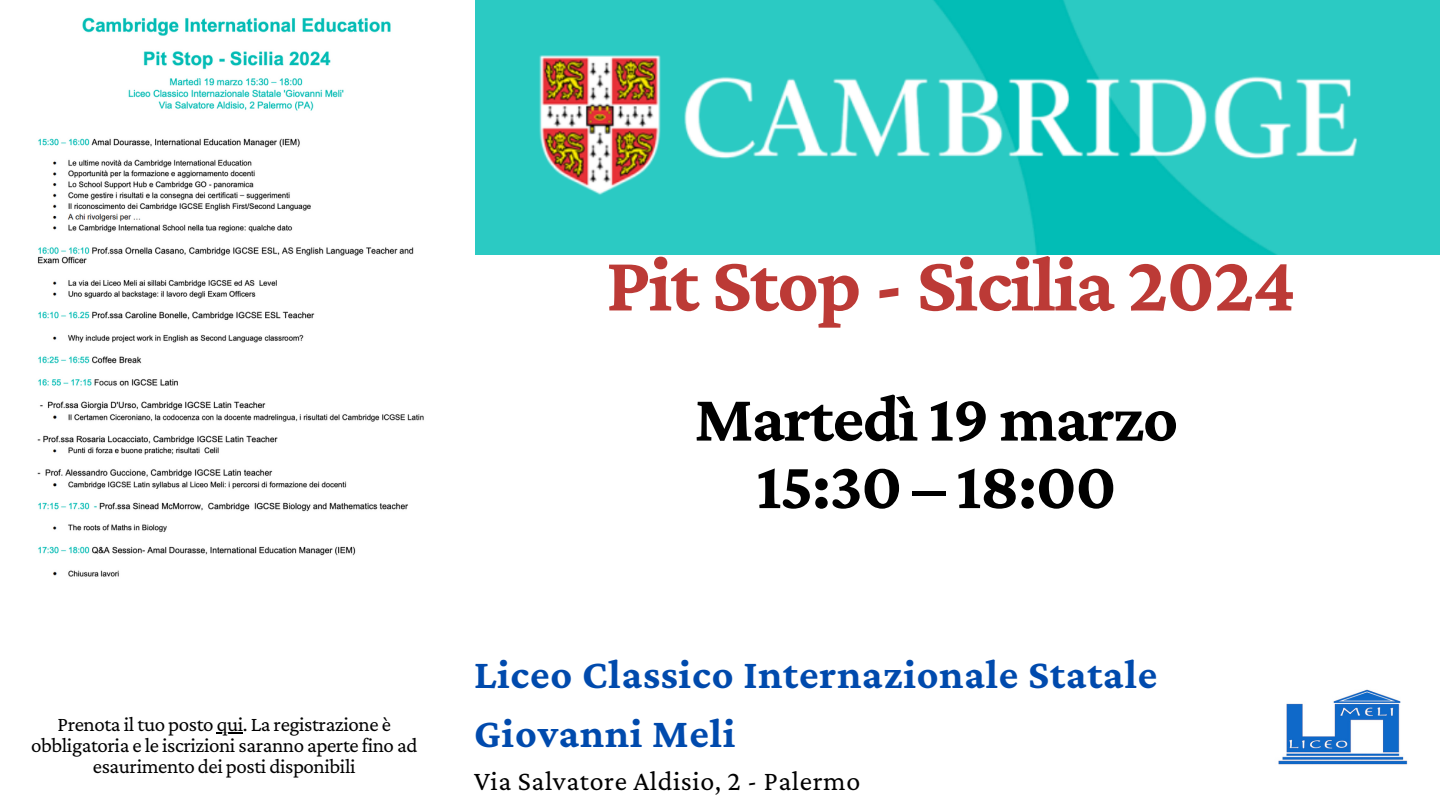
<style>
.page{position:relative;width:1440px;height:810px;background:#fff}
.page>*{position:absolute;margin:0;border:0;box-sizing:border-box;transform-origin:0 0}
.t1{font:700 80px "Crimson Pro";letter-spacing:-.02em;color:#bc3a36}
.t2{font:700 67.7px/67.5px "Crimson Pro";letter-spacing:-.02em;color:#000;text-align:center}
.t3{font:700 42px/58.5px "Crimson Pro";letter-spacing:.02em;color:#004aad}
.t4{font:28px "Crimson Pro";letter-spacing:.02em;color:#000}
.t5{font:21px/21px "Crimson Pro";letter-spacing:-.02em;color:#000;text-align:center}
</style>
<div class="page">
<img style="left:475px;top:0;width:965px;height:254px">
<img style="left:1278px;top:689px;width:130px;height:76px">
<img style="left:37px;top:17px;width:387px;height:560px">
<svg style="left:217px;top:733px;width:26px;height:1px"></svg>
<h2 class="t1" style="left:606px;top:239px;width:691px">Pit Stop - Sicilia 2024</h2>
<p class="t2" style="left:695px;top:384px;width:485px">Martedì 19 marzo<br>15:30 – 18:00</p>
<h3 class="t5" style="left:58px;top:713px;width:335px">Prenota il tuo posto qui. La registrazione è</h3>
<p class="t5" style="left:31px;top:734px;width:388px">obbligatoria e le iscrizioni saranno aperte fino ad esaurimento dei posti disponibili</p>
<p class="t3" style="left:474px;top:645px;width:685px">Liceo Classico Internazionale Statale<br>Giovanni Meli</p>
<p class="t4" style="left:474px;top:765px;width:388px">Via Salvatore Aldisio, 2 - Palermo</p>
</div>
